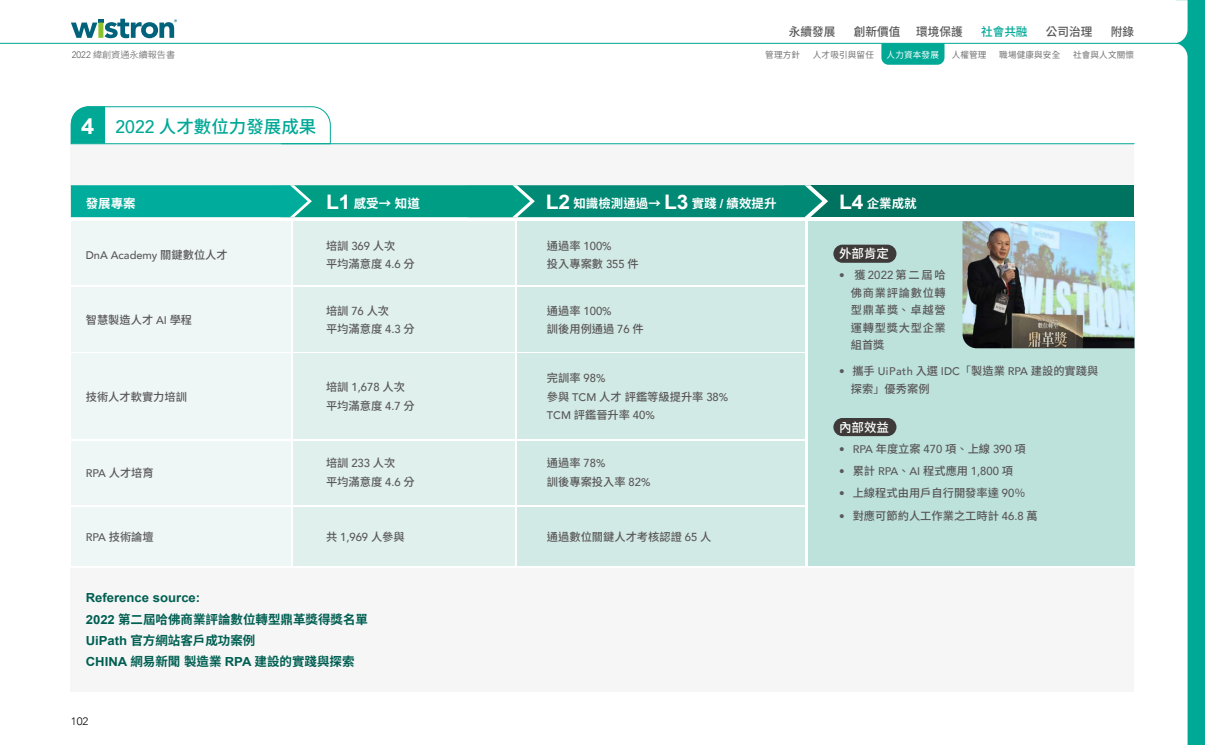
<style>
.page{position:relative;width:1205px;height:745px;background:#fff}
.page>*{position:absolute;margin:0;border:0;box-sizing:border-box;transform-origin:0 0}
.t1{font:500 17.5px "Source Han Sans TC";color:#00a896}
.t2{font:700 12.5px/21.2px "Source Han Sans TC";color:#005f52}
.t3{font:700 12.5px "Source Han Sans TC";color:#fff}
.t4{font:700 12.5px "Arial";color:#005f52;scale:1.05 1}
.t5{font:500 12.5px "Source Han Sans TC";color:#fff}
.t6{font:500 11.88px "Source Han Sans TC";color:#595757}
.t7{font:500 11.88px "Source Han Sans TC";color:#00a896}
.t8{font:500 11.25px/18.8px "Source Han Sans TC";color:#595757}
.t9{font:500 11px "Avenir";color:#595757}
.t10{font:500 11px "Avenir";letter-spacing:.04em;color:#595757}
.t11{font:300 10.75px "Avenir";color:#000;scale:1.05 1}
.t12{font:300 9px "Source Han Sans TC";color:#595757}
.t13{font:8.75px "Source Han Sans TC";letter-spacing:.02em;color:#727171}
.t14{font:8.75px "Source Han Sans TC";letter-spacing:.02em;color:#fff}
.s1{font-family:"Avenir";font-size:9.25px}
.s2{font-family:"Arial";font-weight:700;font-size:22.25px;color:#fff}
.s3{font-family:"Avenir";font-size:18px}
.s4{font-family:"Arial";font-size:20px}
.s5{font-family:"Taipei Sans TC Beta"}
.s6{font-family:"Arial"}
.s7{font-family:"Source Han Sans TC";font-size:11.25px}
.s8{font-family:"Avenir";font-size:11.62px}
.s9{font-family:"Avenir";font-size:11px}
.s10{font-family:"Taipei Sans TC Beta";font-weight:400}
.s11{font-family:"Taipei Sans TC Beta";font-weight:400;font-size:11.25px}
.s12{font-size:11.62px}
.s13{font-family:"Taipei Sans TC Beta";font-weight:400;font-size:11px}
</style>
<div class="page">
<div style="left:1176px;top:0;width:29px;height:744px;background:#00a896"></div>
<svg style="left:0;top:0;width:1187px;height:43px"></svg>
<div style="left:1176px;top:44px;width:11px;height:700px;background:#fff"></div>
<hr style="left:0;top:43px;width:1196px;height:1px;background:#00a896">
<div style="left:71px;top:144px;width:1063px;height:55px;background:#f6f6f6"></div>
<svg style="left:71px;top:106px;width:260px;height:38px"></svg>
<hr style="left:281px;top:143px;width:853px;height:1px;background:#00a896">
<svg style="left:881px;top:43px;width:63px;height:22px"></svg>
<svg style="left:71px;top:19px;width:106px;height:19px"></svg>
<div style="left:71px;top:567px;width:1063px;height:124px;background:#f6f6f6"></div>
<div style="left:517px;top:221px;width:288px;height:64px;background:#d2eae6"></div>
<div style="left:517px;top:287px;width:288px;height:64px;background:#d2eae6"></div>
<div style="left:517px;top:353px;width:288px;height:85px;background:#d2eae6"></div>
<div style="left:517px;top:441px;width:288px;height:63px;background:#d2eae6"></div>
<div style="left:517px;top:506px;width:288px;height:59px;background:#d2eae6"></div>
<div style="left:293px;top:221px;width:222px;height:64px;background:#dff0ed"></div>
<div style="left:293px;top:287px;width:222px;height:64px;background:#dff0ed"></div>
<div style="left:293px;top:353px;width:222px;height:85px;background:#dff0ed"></div>
<div style="left:293px;top:441px;width:222px;height:63px;background:#dff0ed"></div>
<div style="left:293px;top:506px;width:222px;height:59px;background:#dff0ed"></div>
<div style="left:71px;top:221px;width:220px;height:64px;background:#eef7f6"></div>
<div style="left:71px;top:287px;width:220px;height:64px;background:#eef7f6"></div>
<div style="left:71px;top:353px;width:220px;height:85px;background:#eef7f6"></div>
<div style="left:71px;top:441px;width:220px;height:63px;background:#eef7f6"></div>
<div style="left:71px;top:506px;width:220px;height:59px;background:#eef7f6"></div>
<div style="left:808px;top:221px;width:326px;height:344px;background:#bde1db"></div>
<div style="left:784px;top:185px;width:350px;height:32px;background:#007260"></div>
<svg style="left:71px;top:185px;width:757px;height:32px;background:#079c88"></svg>
<img style="left:962px;top:221px;width:172px;height:127px">
<div style="left:833px;top:244px;width:63px;height:18px;background:#3e3a39;border-radius:9px"></div>
<div style="left:833px;top:417px;width:63px;height:19px;background:#3e3a39;border-radius:9px"></div>
<p class="t12" style="left:72px;top:50px;width:105px"><span class="s1">2022</span> 緯創資通永續報告書</p>
<h1 class="t1" style="left:81px;top:117px;width:237px"><span class="s2">4</span> <span class="s3">2022</span> 人才數位力發展成果</h1>
<p class="t6" style="left:789px;top:25px;width:48px">永續發展</p>
<p class="t6" style="left:854px;top:25px;width:48px">創新價值</p>
<p class="t6" style="left:916px;top:25px;width:48px">環境保護</p>
<p class="t7" style="left:981px;top:25px;width:48px">社會共融</p>
<p class="t6" style="left:1046px;top:25px;width:48px">公司治理</p>
<p class="t6" style="left:1111px;top:25px;width:25px">附錄</p>
<p class="t13" style="left:765px;top:50px;width:36px">管理方針</p>
<p class="t13" style="left:813px;top:50px;width:63px">人才吸引與留任</p>
<p class="t14" style="left:886px;top:50px;width:54px">人力資本發展</p>
<p class="t13" style="left:951px;top:50px;width:36px">人權管理</p>
<p class="t13" style="left:999px;top:50px;width:63px">職場健康與安全</p>
<p class="t13" style="left:1073px;top:50px;width:63px">社會與人文關懷</p>
<p class="t3" style="left:86px;top:196px;width:51px">發展專案</p>
<p class="t3" style="left:326px;top:196px;width:95px"><span class="s4">L1</span> 感受<span class="s5">→</span> 知道</p>
<p class="t3" style="left:546px;top:196px;width:232px"><span class="s4">L2</span> 知識檢測通過<span class="s5">→</span> <span class="s4">L3</span> 實踐 <span class="s6">/</span> 績效提升</p>
<p class="t3" style="left:839px;top:196px;width:79px"><span class="s4">L4</span> 企業成就</p>
<p class="t9" style="left:86px;top:245px;width:144px">DnA Academy <span class="s7">關鍵數位人才</span></p>
<p class="t8" style="left:326px;top:236px;width:90px">培訓 <span class="s8">369</span> 人次<br>平均滿意度 <span class="s8">4</span><span class="s9">.</span><span class="s8">6</span> 分</p>
<p class="t8" style="left:547px;top:236px;width:93px">通過率 <span class="s8">100</span><span class="s9">%<br></span>投入專案數 <span class="s8">355</span> 件</p>
<p class="t5" style="left:839px;top:246px;width:51px">外部肯定</p>
<p class="t8" style="left:851px;top:266px;width:97px;line-height:17.5px;text-align:justify;text-indent:-12px"><span class="s9">•</span> 獲<span class="s8">2022</span>第二屆哈佛商業評論數位轉型鼎革獎<span class="s10">、</span>卓越營運轉型獎大型企業組首獎</p>
<p class="t10" style="left:839px;top:362px;width:261px">• <span class="s7">攜手</span> UiPath <span class="s7">入選</span> IDC<span class="s11">「</span><span class="s7">製造業</span> RPA <span class="s7">建設的實踐與</span></p>
<p class="t8" style="left:851px;top:379px;width:80px">探索<span class="s10">」</span>優秀案例</p>
<p class="t5" style="left:839px;top:419px;width:51px">內部效益</p>
<p class="t8" style="left:839px;top:439px;width:188px"><span class="s9">• RPA</span> 年度立案 <span class="s8">470</span> 項<span class="s10">、</span>上線 <span class="s8">390</span> 項</p>
<p class="t9" style="left:839px;top:461px;width:176px">• <span class="s7">累計</span> RPA<span class="s11">、</span>AI <span class="s7">程式應用</span> <span class="s12">1</span>,<span class="s12">800</span> <span class="s7">項</span></p>
<p class="t8" style="left:839px;top:484px;width:188px"><span class="s9">•</span> 上線程式由用戶自行開發率達 <span class="s8">90</span><span class="s13">％</span></p>
<p class="t8" style="left:839px;top:506px;width:200px"><span class="s9">•</span> 對應可節約人工作業之工時計 <span class="s8">46</span><span class="s9">.</span><span class="s8">8</span> 萬</p>
<p class="t8" style="left:86px;top:310px;width:108px">智慧製造人才 <span class="s9">AI</span> 學程</p>
<p class="t8" style="left:326px;top:301px;width:90px">培訓 <span class="s8">76</span> 人次<br>平均滿意度 <span class="s8">4</span><span class="s9">.</span><span class="s8">3</span> 分</p>
<p class="t8" style="left:547px;top:301px;width:98px">通過率 <span class="s8">100</span><span class="s9">%<br></span>訓後用例通過 <span class="s8">76</span> 件</p>
<p class="t8" style="left:86px;top:387px;width:103px">技術人才軟實力培訓</p>
<p class="t8" style="left:326px;top:378px;width:90px">培訓 <span class="s8">1</span><span class="s9">,</span><span class="s8">678</span> 人次平均滿意度 <span class="s8">4</span><span class="s9">.</span><span class="s8">7</span> 分</p>
<p class="t8" style="left:547px;top:368px;width:183px">完訓率 <span class="s8">98</span><span class="s9">%<br></span>參與 <span class="s9">TCM</span> 人才評鑑等級提升率 <span class="s8">38</span><span class="s9">%<br>TCM</span> 評鑑晉升率 <span class="s8">40</span><span class="s9">%</span></p>
<p class="t8" style="left:86px;top:463px;width:70px"><span class="s9">RPA</span> 人才培育</p>
<p class="t8" style="left:326px;top:453px;width:90px">培訓 <span class="s8">233</span> 人次<br>平均滿意度 <span class="s8">4</span><span class="s9">.</span><span class="s8">6</span> 分</p>
<p class="t8" style="left:547px;top:453px;width:105px">通過率 <span class="s8">78</span><span class="s9">%<br></span>訓後專案投入率 <span class="s8">82</span><span class="s9">%</span></p>
<p class="t8" style="left:86px;top:527px;width:70px"><span class="s9">RPA</span> 技術論壇</p>
<p class="t8" style="left:326px;top:527px;width:80px">共 <span class="s8">1</span><span class="s9">,</span><span class="s8">969</span> 人參與</p>
<p class="t8" style="left:547px;top:527px;width:166px">通過數位關鍵人才考核認證 <span class="s8">65</span> 人</p>
<p class="t4" style="left:86px;top:589px;width:111px">Reference source:</p>
<p class="t2" style="left:86px;top:608px;width:284px"><span class="s6">2022</span> 第二屆哈佛商業評論數位轉型鼎革獎得獎名單<br><span class="s6">UiPath</span> 官方網站客戶成功案例<br><span class="s6">CHINA</span> 網易新聞製造業 <span class="s6">RPA</span> 建設的實踐與探索</p>
<p class="t11" style="left:71px;top:714px;width:18px">102</p>
</div>
